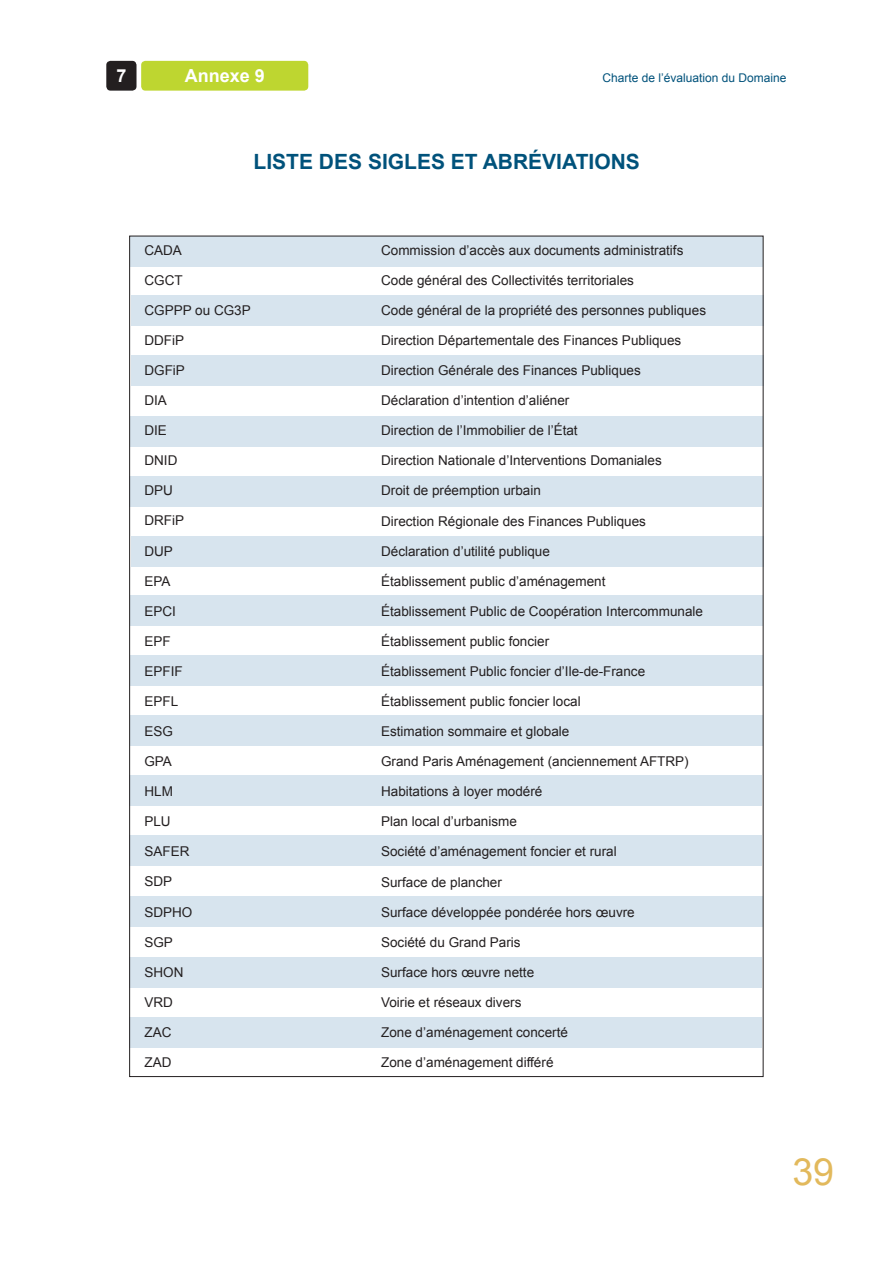
<style>
.page{position:relative;width:893px;height:1263px;background:#fff}
.page>*{position:absolute;margin:0;border:0;box-sizing:border-box;transform-origin:0 0}
.t1{font:37.5px "Arial";color:#e2b95c}
.t2{font:700 21px "Arial";color:#00527b}
.t3{font:700 18px "Arial";color:#fff}
.t4{font:13.5px "Arial";color:#231f20}
.t5{font:12px "Arial";color:#00527b}
</style>
<div class="page">
<div style="left:129px;top:1017px;width:633px;height:31px;background:#d7e4ee"></div>
<div style="left:129px;top:957px;width:633px;height:31px;background:#d7e4ee"></div>
<div style="left:130px;top:896px;width:633px;height:31px;background:#d7e4ee"></div>
<div style="left:129px;top:835px;width:633px;height:31px;background:#d7e4ee"></div>
<div style="left:129px;top:775px;width:633px;height:31px;background:#d7e4ee"></div>
<div style="left:130px;top:715px;width:633px;height:31px;background:#d7e4ee"></div>
<div style="left:130px;top:655px;width:633px;height:31px;background:#d7e4ee"></div>
<div style="left:130px;top:595px;width:633px;height:31px;background:#d7e4ee"></div>
<div style="left:131px;top:536px;width:632px;height:31px;background:#d7e4ee"></div>
<div style="left:129px;top:476px;width:633px;height:31px;background:#d7e4ee"></div>
<div style="left:130px;top:416px;width:633px;height:31px;background:#d7e4ee"></div>
<div style="left:131px;top:355px;width:632px;height:31px;background:#d7e4ee"></div>
<div style="left:131px;top:295px;width:632px;height:31px;background:#d7e4ee"></div>
<div style="left:130px;top:236px;width:633px;height:30px;background:#d7e4ee"></div>
<div style="left:141px;top:61px;width:167px;height:30px;background:#bed630;border-radius:4px"></div>
<div style="left:106px;top:61px;width:30px;height:30px;background:#231f20;border-radius:4px"></div>
<h3 class="t3" style="left:116px;top:64px;width:12px">7</h3>
<h3 class="t3" style="left:185px;top:64px;width:82px">ANNEXE 9</h3>
<p class="t5" style="left:602px;top:70px;width:186px">Charte de l’évaluation du Domaine</p>
<h2 class="t2" style="left:254px;top:148px;width:25px">LISTE</h2>
<h2 class="t2" style="left:319px;top:148px;width:15px">DES</h2>
<h2 class="t2" style="left:368px;top:148px;width:14px">SIGLES</h2>
<h2 class="t2" style="left:451px;top:148px;width:48px">ET ABR</h2>
<h2 class="t2" style="left:528px;top:148px;width:28px">ÉVIATIONS</h2>
<p class="t4" style="left:144px;top:241px;width:39px">CADA</p>
<p class="t4" style="left:144px;top:271px;width:40px">CGCT</p>
<p class="t4" style="left:144px;top:301px;width:108px">CGPPP ou CG3P</p>
<p class="t4" style="left:144px;top:331px;width:41px">DDFiP</p>
<p class="t4" style="left:144px;top:361px;width:42px">DGFiP</p>
<p class="t4" style="left:144px;top:392px;width:24px">DIA</p>
<p class="t4" style="left:144px;top:422px;width:24px">DIE</p>
<p class="t4" style="left:144px;top:452px;width:34px">DNID</p>
<p class="t4" style="left:144px;top:482px;width:30px">DPU</p>
<p class="t4" style="left:144px;top:512px;width:41px">DRFiP</p>
<p class="t4" style="left:144px;top:542px;width:30px">DUP</p>
<p class="t4" style="left:144px;top:572px;width:28px">EPA</p>
<p class="t4" style="left:144px;top:602px;width:33px">EPCI</p>
<p class="t4" style="left:144px;top:632px;width:28px">EPF</p>
<p class="t4" style="left:144px;top:662px;width:40px">EPFIF</p>
<p class="t4" style="left:144px;top:692px;width:35px">EPFL</p>
<p class="t4" style="left:144px;top:722px;width:30px">ESG</p>
<p class="t4" style="left:144px;top:752px;width:29px">GPA</p>
<p class="t4" style="left:144px;top:783px;width:30px">HLM</p>
<p class="t4" style="left:144px;top:813px;width:28px">PLU</p>
<p class="t4" style="left:144px;top:843px;width:47px">SAFER</p>
<p class="t4" style="left:144px;top:873px;width:29px">SDP</p>
<p class="t4" style="left:144px;top:903px;width:50px">SDPHO</p>
<p class="t4" style="left:144px;top:933px;width:30px">SGP</p>
<p class="t4" style="left:144px;top:963px;width:41px">SHON</p>
<p class="t4" style="left:144px;top:993px;width:30px">VRD</p>
<p class="t4" style="left:144px;top:1023px;width:28px">ZAC</p>
<p class="t4" style="left:144px;top:1053px;width:28px">ZAD</p>
<p class="t4" style="left:381px;top:241px;width:304px">Commission d’accès aux documents administratifs</p>
<p class="t4" style="left:381px;top:271px;width:254px">Code général des Collectivités territoriales</p>
<p class="t4" style="left:381px;top:301px;width:326px">Code général de la propriété des personnes publiques</p>
<p class="t4" style="left:381px;top:331px;width:302px">Direction Départementale des Finances Publiques</p>
<p class="t4" style="left:381px;top:362px;width:261px">Direction Générale des Finances Publiques</p>
<p class="t4" style="left:381px;top:392px;width:190px">Déclaration d’intention d’aliéner</p>
<p class="t4" style="left:381px;top:422px;width:198px">Direction de l’Immobilier de l’état</p>
<p class="t4" style="left:381px;top:452px;width:282px">Direction Nationale d’Interventions Domaniales</p>
<p class="t4" style="left:381px;top:482px;width:161px">Droit de préemption urbain</p>
<p class="t4" style="left:381px;top:512px;width:266px">Direction Régionale des Finances Publiques</p>
<p class="t4" style="left:381px;top:542px;width:170px">Déclaration d’utilité publique</p>
<p class="t4" style="left:381px;top:572px;width:226px">établissement public d’aménagement</p>
<p class="t4" style="left:381px;top:602px;width:323px">établissement Public de Coopération Intercommunale</p>
<p class="t4" style="left:381px;top:632px;width:170px">établissement public foncier</p>
<p class="t4" style="left:381px;top:662px;width:266px">établissement Public foncier d’Ile-de-France</p>
<p class="t4" style="left:381px;top:692px;width:201px">établissement public foncier local</p>
<p class="t4" style="left:381px;top:722px;width:190px">Estimation sommaire et globale</p>
<p class="t4" style="left:381px;top:753px;width:309px">Grand Paris Aménagement (anciennement AFTRP)</p>
<p class="t4" style="left:381px;top:783px;width:163px">Habitations à loyer modéré</p>
<p class="t4" style="left:381px;top:813px;width:137px">Plan local d’urbanisme</p>
<p class="t4" style="left:381px;top:843px;width:237px">Société d’aménagement foncier et rural</p>
<p class="t4" style="left:381px;top:873px;width:122px">Surface de plancher</p>
<p class="t4" style="left:381px;top:903px;width:255px">Surface développée pondérée hors œuvre</p>
<p class="t4" style="left:381px;top:933px;width:141px">Société du Grand Paris</p>
<p class="t4" style="left:381px;top:963px;width:155px">Surface hors œuvre nette</p>
<p class="t4" style="left:381px;top:993px;width:142px">Voirie et réseaux divers</p>
<p class="t4" style="left:381px;top:1023px;width:188px">Zone d’aménagement concerté</p>
<p class="t4" style="left:381px;top:1053px;width:174px">Zone d’aménagement différé</p>
<h1 class="t1" style="left:792px;top:1147px;width:43px">39</h1>
</div>
